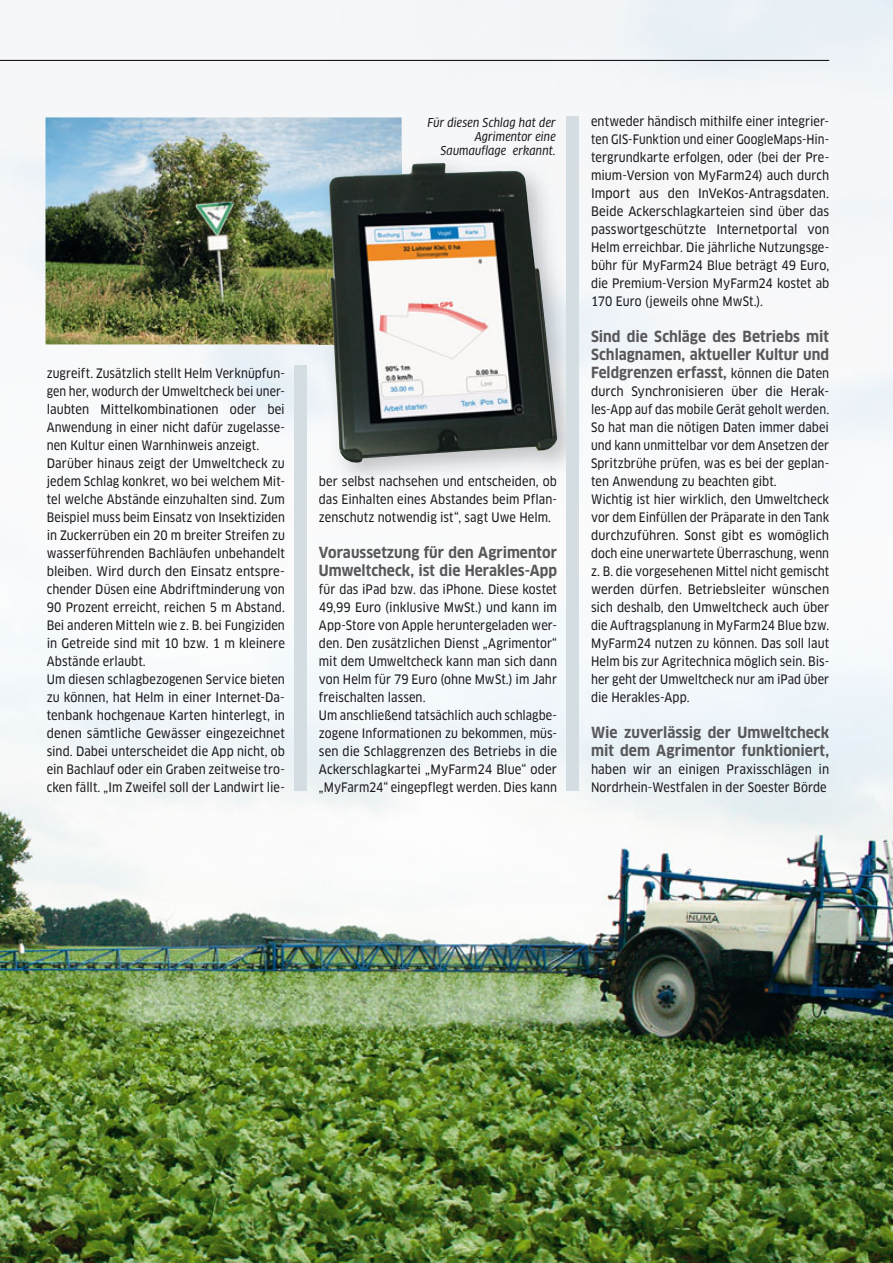
<style>
.page{position:relative;width:893px;height:1263px;background:#fff}
.page>*{position:absolute;margin:0;border:0;box-sizing:border-box;transform-origin:0 0}
.t1{font:700 condensed 15px/18px "Clan OT";color:#58585a}
.t2{font:12.75px/18px "Clan OT Narrow News";letter-spacing:.005em;color:#1a171c}
.t3{font:12.75px/18px "Clan OT Narrow News";letter-spacing:.005em;color:#1a171c;scale:.96 1}
.t4{font:12.75px "Clan OT Narrow News";letter-spacing:.005em;color:#19171b}
.t5{font:italic 12px/14.2px "Clan OT Narr News";letter-spacing:.01em;color:#1a171c;text-align:right;scale:.95 1}
.t6{font:italic 12px "Clan OT Narr News";letter-spacing:.015em;color:#19161b;scale:.95 1}
.s1{color:#18161b}
.s2{color:#19171b}
.s3{font-family:"Clan OT Narrow News";font-weight:400;font-stretch:normal;font-size:12.75px;color:#1a171c}
</style>
<div class="page">
<img style="left:0;top:0;width:893px;height:1263px">
<img style="left:45px;top:117px;width:357px;height:227px">
<img style="left:320px;top:153px;width:264px;height:337px">
<img style="left:320px;top:476px;width:237px;height:12px">
<img style="left:441px;top:153px;width:114px;height:4px">
<img style="left:320px;top:153px;width:82px;height:191px">
<img style="left:329px;top:163px;width:228px;height:300px">
<div style="left:566px;top:117px;width:13px;height:674px;background:#d3dde2"></div>
<div style="left:294px;top:366px;width:13px;height:425px;background:#d3dde2"></div>
<hr style="left:0;top:60px;width:829px;height:1px;background:#1a171c">
<p class="t5" style="left:427px;top:116px;width:137px">Für diesen Schlag hat der<br>Agrimentor eine</p>
<p class="t6" style="left:441px;top:146px;width:123px">Saumaufla<span class="s1">ge</span> <span class="s2">erkan</span>nt.</p>
<p class="t3" style="left:47px;top:365px;width:250px">zugreift. Zusätzlich stellt Helm Verknüpfun&shy;gen her, wodurch der Umweltcheck bei uner&shy;laubten Mittelkombinationen oder bei Anwendung in einer nicht dafür zugelasse&shy;nen Kultur einen Warnhinweis anzeigt.<br>Darüber hinaus zeigt der Umweltcheck zu jedem Schlag konkret, wo bei welchem Mit&shy;tel welche Abstände einzuhalten sind. Zum Beispiel muss beim Einsatz von Insektiziden in Zuckerrüben ein 20 m breiter Streifen zu wasserführenden Bachläufen unbehandelt bleiben. Wird durch den Einsatz entspre&shy;chender Düsen eine Abdriftminderung von 90 Prozent erreicht, reichen 5 m Abstand.<br>Bei anderen Mitteln wie z. B. bei Fungiziden in Getreide sind mit 10 bzw. 1 m kleinere Abstände erlaubt.<br>Um diesen schlagbezogenen Service bieten zu können, hat Helm in einer Internet-Da&shy;tenbank hochgenaue Karten hinterlegt, in denen sämtliche Gewässer eingezeichnet sind. Dabei unterscheidet die App nicht, ob ein Bachlauf oder ein Graben zeitweise tro&shy;cken fällt. „Im Zweifel soll der Landwirt lie-</p>
<p class="t4" style="left:319px;top:476px;width:240px">ber selbst nachsehen und entscheiden, ob</p>
<p class="t2" style="left:319px;top:491px;width:240px">das Einhalten eines Abstandes beim Pflan&shy;zenschutz notwendig ist“, sagt Uwe Helm.</p>
<p class="t1" style="left:319px;top:544px;width:240px">Voraussetzung für den Agrimentor<br>Umweltcheck, ist die Herakles-App</p>
<p class="t2" style="left:319px;top:581px;width:240px">für das iPad bzw. das iPhone. Diese kostet 49,99 Euro (inklusive MwSt.) und kann im App-Store von Apple heruntergeladen wer&shy;den. Den zusätzlichen Dienst „Agrimentor“ mit dem Umweltcheck kann man sich dann von Helm für 79 Euro (ohne MwSt.) im Jahr freischalten lassen.<br>Um anschließend tatsächlich auch schlagbe&shy;zogene Informationen zu bekommen, müs&shy;sen die Schlaggrenzen des Betriebs in die Ackerschlagkartei „MyFarm24 Blue“ oder „MyFarm24“ eingepflegt werden. Dies kann</p>
<p class="t2" style="left:591px;top:113px;width:240px;text-align:justify">entweder händisch mithilfe einer integrier&shy;ten GIS-Funktion und einer GoogleMaps-Hin&shy;tergrundkarte erfolgen, oder (bei der Pre&shy;mium-Version von MyFarm24) auch durch Import aus den InVeKos-Antragsdaten.<br>Beide Ackerschlagkarteien sind über das passwortgeschützte Internetportal von Helm erreichbar. Die jährliche Nutzungsge&shy;bühr für MyFarm24 Blue beträgt 49 Euro, die Premium-Version MyFarm24 kostet ab 170 Euro (jeweils ohne MwSt.).</p>
<p class="t1" style="left:591px;top:328px;width:240px;text-align:justify">Sind die Schläge des Betriebs mit Schlagnamen, aktueller Kultur und Feldgrenzen erfasst, <span class="s3">können die Daten</span></p>
<p class="t2" style="left:591px;top:383px;width:240px">durch Synchronisieren über die Herak&shy;les-App auf das mobile Gerät geholt werden.<br>So hat man die nötigen Daten immer dabei und kann unmittelbar vor dem Ansetzen der Spritzbrühe prüfen, was es bei der geplan&shy;ten Anwendung zu beachten gibt.<br>Wichtig ist hier wirklich, den Umweltcheck vor dem Einfüllen der Präparate in den Tank durchzuführen. Sonst gibt es womöglich doch eine unerwartete Überraschung, wenn z. B. die vorgesehenen Mittel nicht gemischt werden dürfen. Betriebsleiter wünschen sich deshalb, den Umweltcheck auch über die Auftragsplanung in MyFarm24 Blue bzw.<br>MyFarm24 nutzen zu können. Das soll laut Helm bis zur Agritechnica möglich sein. Bis&shy;her geht der Umweltcheck nur am iPad über die Herakles-App.</p>
<p class="t1" style="left:591px;top:724px;width:240px">Wie zuverlässig der Umweltcheck mit dem Agrimentor funktioniert,</p>
<p class="t2" style="left:591px;top:761px;width:240px">haben wir an einigen Praxisschlägen in<br>Nordrhein-Westfalen in der Soester Börde</p>
</div>
